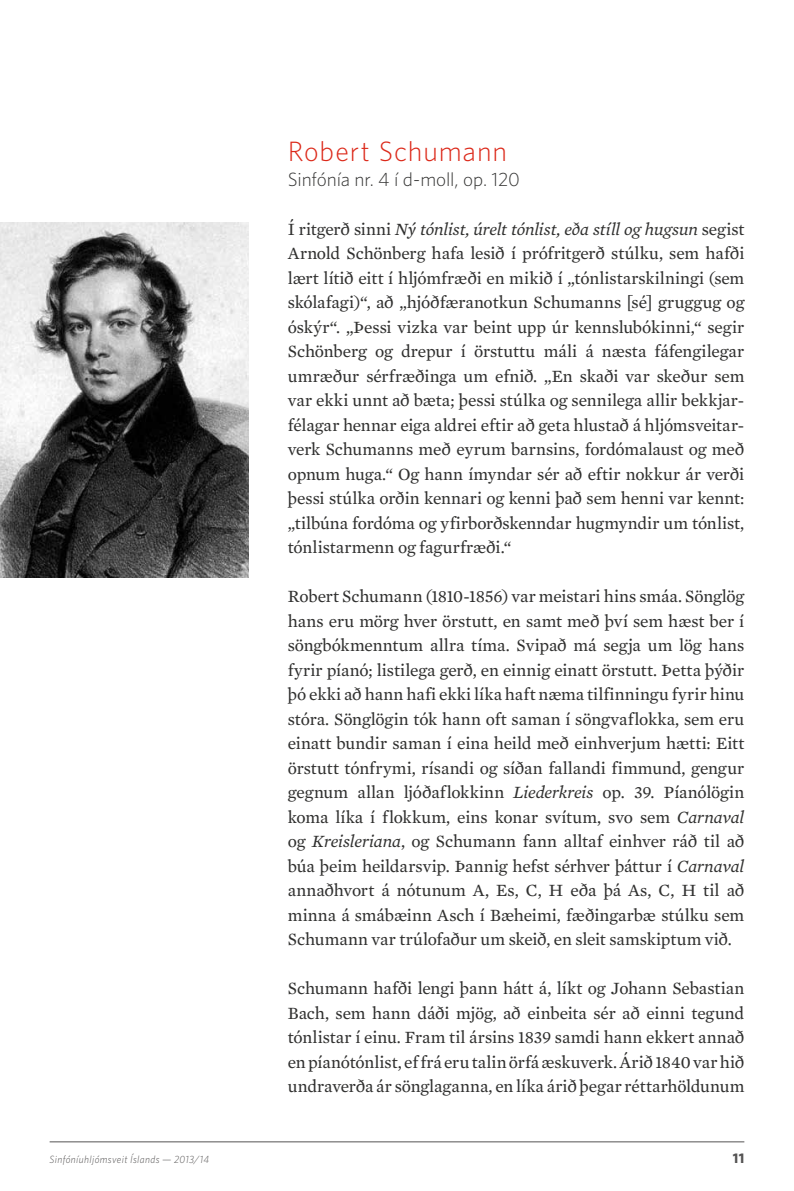
<style>
.page{position:relative;width:794px;height:1191px;background:#fff}
.page>*{position:absolute;margin:0;border:0;box-sizing:border-box;transform-origin:0 0}
.t1{font:300 28px "Whitney";letter-spacing:.035em;color:#dc291a}
.t2{font:300 19.25px "Whitney";letter-spacing:-.01em;color:#363635}
.t3{font:17.5px/24.5px "Mercury Text G2";letter-spacing:-.005em;color:#30302f;text-align:justify}
.t4{font:700 14px "Whitney";color:#555454}
.t5{font:italic 300 10.5px "Whitney";letter-spacing:.035em;color:#555454}
.s1{font-style:italic}
</style>
<div class="page">
<hr style="left:50px;top:1141px;width:694px;height:1px;background:#555454">
<img style="left:0;top:223px;width:248px;height:355px">
<h1 class="t1" style="left:288px;top:135px;width:221px">Robert Schumann</h1>
<p class="t2" style="left:288px;top:168px;width:234px">Sinfónía nr. 4 í d-moll, op. 120</p>
<p class="t3" style="left:288px;top:217px;width:458px;text-align:left">Í ritgerð sinni <span class="s1">Ný tónlist, úrelt tónlist, eða stíll og hugsun</span> segist Arnold Schönberg hafa lesið í prófritgerð stúlku, sem hafði lært lítið eitt í hljómfræði en mikið í „tónlistarskilningi (sem skólafagi)“, að „hjóðfæranotkun Schumanns [sé] gruggug og óskýr“. „Þessi vizka var beint upp úr kennslubókinni,“ segir Schönberg og drepur í örstuttu máli á næsta fáfengilegar umræður sérfræðinga um efnið. „En skaði var skeður sem var ekki unnt að bæta; þessi stúlka og sennilega allir bekkjar-- félagar hennar eiga aldrei eftir að geta hlustað á hljómsveitar&shy;verk Schumanns með eyrum barnsins, fordómalaust og með opnum huga.“ Og hann ímyndar sér að eftir nokkur ár verði þessi stúlka orðin kennari og kenni það sem henni var kennt: „tilbúna fordóma og yfirborðskenndar hugmyndir um tónlist, tónlistarmenn og fagurfræði.“</p>
<p class="t3" style="left:288px;top:584px;width:458px">Robert Schumann (1810-1856) var meistari hins smáa. Sönglög hans eru mörg hver örstutt, en samt með því sem hæst ber í söngbókmenntum allra tíma. Svipað má segja um lög hans fyrir píanó; listilega gerð, en einnig einatt örstutt. Þetta þýðir þó ekki að hann hafi ekki líka haft næma tilfinningu fyrir hinu stóra. Sönglögin tók hann oft saman í söngvaflokka, sem eru einatt bundir saman í eina heild með einhverjum hætti: Eitt örstutt tónfrymi, rísandi og síðan fallandi fimmund, gengur gegnum allan ljóðaflokkinn <span class="s1">Liederkreis</span> op. 39. Píanólögin koma líka í flokkum, eins konar svítum, svo sem <span class="s1">Carnaval </span>og <span class="s1">Kreisleriana</span>, og Schumann fann alltaf einhver ráð til að búa þeim heildarsvip. Þannig hefst sérhver þáttur í <span class="s1">Carnaval </span>annaðhvort á nótunum A, Es, C, H eða þá As, C, H til að minna á smábæinn Asch í Bæheimi, fæðingarbæ stúlku sem Schumann var trúlofaður um skeið, en sleit samskiptum við.</p>
<p class="t3" style="left:288px;top:976px;width:458px">Schumann hafði lengi þann hátt á, líkt og Johann Sebastian Bach, sem hann dáði mjög, að einbeita sér að einni tegund tónlistar í einu. Fram til ársins 1839 samdi hann ekkert annað en píanótónlist, ef frá eru talin örfá æskuverk. Árið 1840 var hið undraverða ár sönglaganna, en líka árið þegar réttarhöldunum</p>
<p class="t5" style="left:50px;top:1153px;width:161px">Sinfóníuhljómsveit Íslands — 2013/14</p>
<p class="t4" style="left:733px;top:1150px;width:13px">11</p>
</div>
